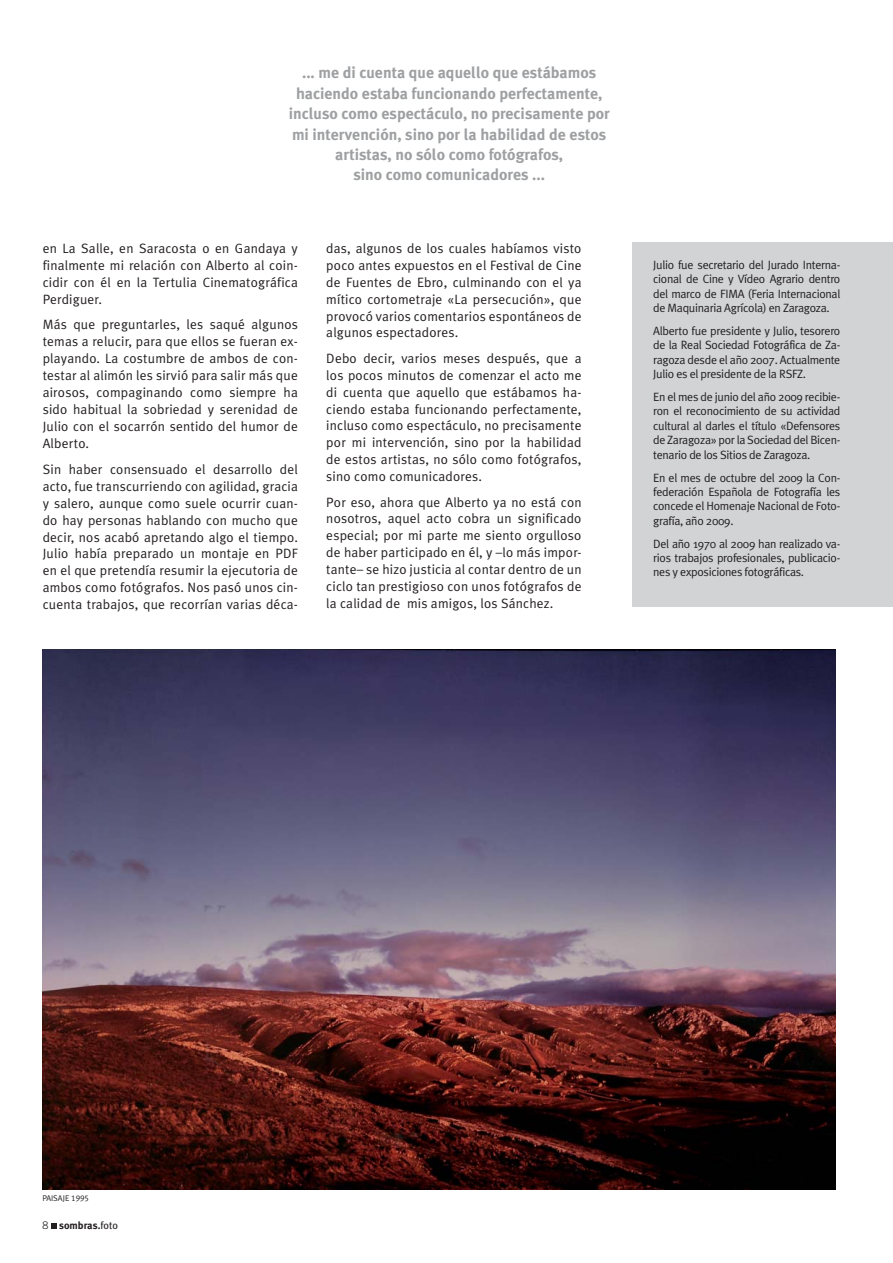
<style>
.page{position:relative;width:893px;height:1263px;background:#fff}
.page>*{position:absolute;margin:0;border:0;box-sizing:border-box;transform-origin:0 0}
.t1{font:700 15.9px/20.4px "Meta Plus";color:#9d9fa1;text-align:center}
.t2{font:13.5px/17px "Meta Plus Normal";letter-spacing:.015em;color:#231f20;text-align:justify}
.t3{font:12px/14.4px "Meta Plus Normal";letter-spacing:-.025em;color:#231f20;text-align:justify}
.t4{font:700 10.5px "Meta Plus";color:#231f20}
.t5{font:8.25px "Meta Plus Normal Caps";color:#231f20}
.s1{font-family:"Trade Gothic";font-weight:300}
.s2{font-weight:400}
</style>
<div class="page">
<svg style="left:51px;top:1224px;width:5px;height:5px"></svg>
<img style="left:43px;top:650px;width:792px;height:540px">
<div style="left:632px;top:242px;width:260px;height:365px;background:#d1d3d4"></div>
<p class="t1" style="left:289px;top:64px;width:322px">... me di cuenta que aquello que estábamos haciendo estaba funcionando perfectamente, incluso como espectáculo, no precisamente por mi intervención, sino por la habilidad de estos artistas, no sólo como fotógrafos,<br>sino como comunicadores ...</p>
<p class="t2" style="left:43px;top:241px;width:257px">en La Salle, en Saracosta o en Gandaya y finalmente mi relación con Alberto al coin&shy;cidir con él en la Tertulia Cinematográfica Perdiguer.</p>
<p class="t2" style="left:43px;top:317px;width:257px">Más que preguntarles, les saqué algunos temas a relucir, para que ellos se fueran ex&shy;playando. La costumbre de ambos de con&shy;testar al alimón les sirvió para salir más que airosos, compaginando como siempre ha sido habitual la sobriedad y serenidad de Julio con el socarrón sentido del humor de Alberto.</p>
<p class="t2" style="left:43px;top:462px;width:257px">Sin haber consensuado el desarrollo del acto, fue transcurriendo con agilidad, gracia y salero, aunque como suele ocurrir cuan&shy;do hay personas hablando con mucho que decir, nos acabó apretando algo el tiempo.<br>Julio había preparado un montaje en PDF en el que pretendía resumir la ejecutoria de ambos como fotógrafos. Nos pasó unos cin&shy;cuenta trabajos, que recorrían varias déca-</p>
<p class="t2" style="left:326px;top:241px;width:257px">das, algunos de los cuales habíamos visto poco antes expuestos en el Festival de Cine de Fuentes de Ebro, culminando con el ya mítico cortometraje «La persecución», que provocó varios comentarios espontáneos de algunos espectadores.</p>
<p class="t2" style="left:326px;top:351px;width:257px">Debo decir, varios meses después, que a los pocos minutos de comenzar el acto me di cuenta que aquello que estábamos ha&shy;ciendo estaba funcionando perfectamente, incluso como espectáculo, no precisamente por mi intervención, sino por la habilidad de estos artistas, no sólo como fotógrafos, sino como comunicadores.</p>
<p class="t2" style="left:326px;top:494px;width:257px">Por eso, ahora que Alberto ya no está con nosotros, aquel acto cobra un significado especial; por mi parte me siento orgulloso de haber participado en él, y –lo más impor&shy;tante– se hizo justicia al contar dentro de un ciclo tan prestigioso con unos fotógrafos de la calidad de mis amigos, los Sánchez.</p>
<p class="t3" style="left:653px;top:258px;width:189px">Julio fue secretario del Jurado Interna&shy;cional de Cine y Vídeo Agrario dentro del marco de FIMA (Feria Internacional de Maquinaria Agrícola) en Zaragoza.</p>
<p class="t3" style="left:653px;top:324px;width:189px">Alberto fue presidente y Julio, tesorero de la Real Sociedad Fotográfica de Za&shy;ragoza desde el año 2007. Actualmente Julio es el presidente de la RSFZ.</p>
<p class="t3" style="left:653px;top:391px;width:189px">En el mes de junio del año 2009 recibie&shy;ron el reconocimiento de su actividad cultural al darles el título «Defensores de Zaragoza» por la Sociedad del Bicen&shy;tenario de los Sitios de Zaragoza.</p>
<p class="t3" style="left:653px;top:471px;width:189px">En el mes de octubre del 2009 la Con&shy;federación Española de Fotografía les concede el Homenaje Nacional de Foto&shy;grafía, año 2009.</p>
<p class="t3" style="left:653px;top:537px;width:189px">Del año 1970 al 2009 han realizado va&shy;rios trabajos profesionales, publicacio&shy;nes y exposiciones fotográficas.</p>
<p class="t5" style="left:42px;top:1193px;width:48px">PAISAJE 1995</p>
<p class="t4" style="left:42px;top:1221px;width:77px"><span class="s1">8</span> sombras.<span class="s2">foto</span></p>
</div>
